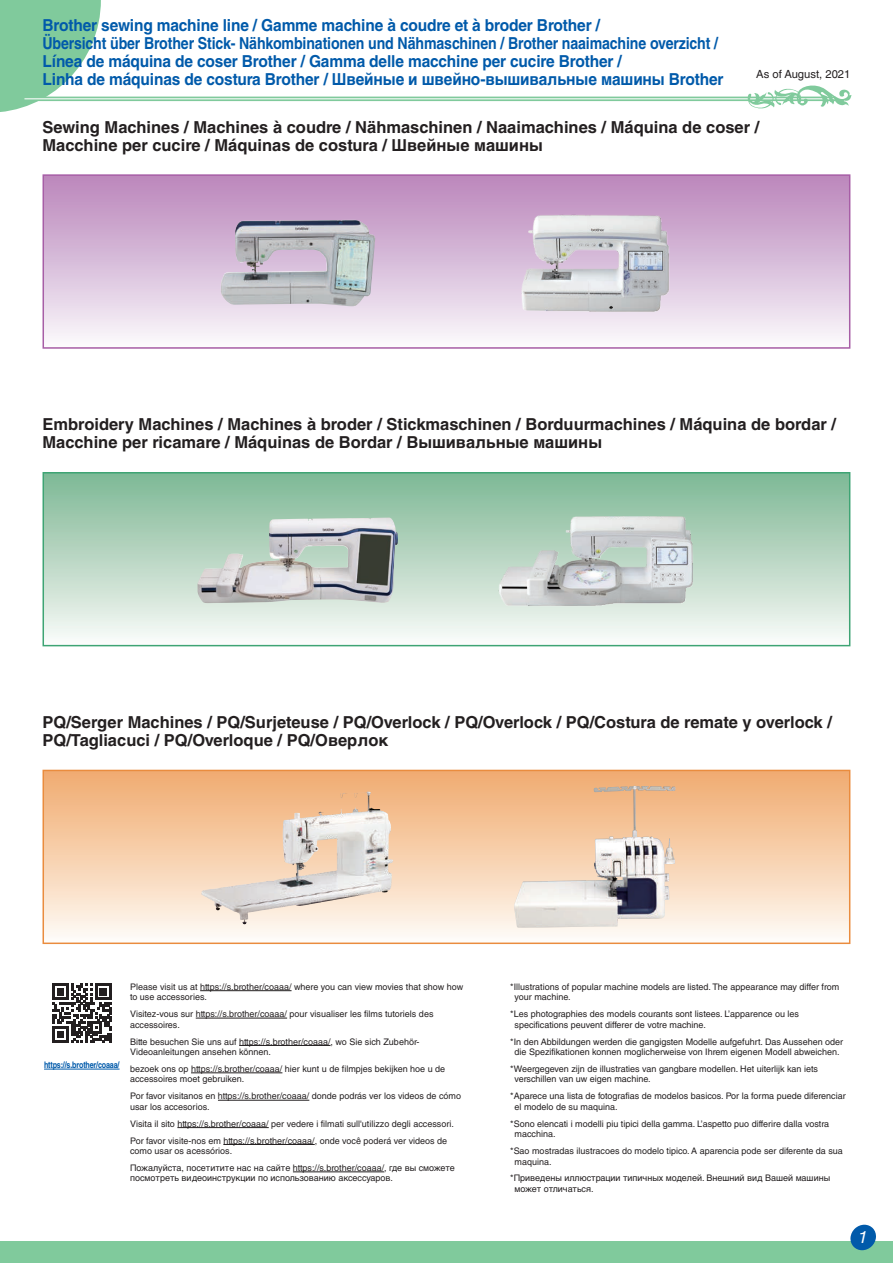
<style>
.page{position:relative;width:893px;height:1263px;background:#fff}
.page>*{position:absolute;margin:0;border:0;box-sizing:border-box;transform-origin:0 0}
.t1{font:italic 16.8px "Helvetica LT Std";color:#fff}
.t2{font:700 16.5px/18px "Helvetica LT Std";color:#231f20}
.t3{font:700 16.5px/18px "Helvetica LT Std";letter-spacing:-.01em;color:#015aaa;scale:.94 1}
.t4{font:11.25px "Helvetica LT Std";color:#231f20}
.t5{font:9px/10.5px "Helvetica LT Std";color:#231f20}
.t6{font:700 9px "Helvetica LT Std";letter-spacing:-.025em;color:#015aaa;scale:.8 1}
</style>
<div class="page">
<svg style="left:0;top:0;width:101px;height:112px"></svg>
<svg style="left:24px;top:97px;width:723px;height:4px;background:#8ed0a7"></svg>
<hr style="left:24px;top:98px;width:811px;height:1px;background:#fff">
<svg style="left:747px;top:85px;width:104px;height:24px"></svg>
<div style="left:0;top:1242px;width:893px;height:21px;background:#80ca9c"></div>
<svg style="left:46px;top:177px;width:801px;height:161px;background:#d5bad7"></svg>
<div style="left:43px;top:174px;width:807px;height:175px;border:2px solid #a75ea6"></div>
<div style="left:43px;top:473px;width:807px;height:173px;background:linear-gradient(to bottom,#7db794,#fafaf8)"></div>
<div style="left:43px;top:472px;width:807px;height:174px;border:2px solid #3ea474"></div>
<svg style="left:46px;top:773px;width:801px;height:163px;background:#f2ceaf"></svg>
<div style="left:43px;top:770px;width:807px;height:174px;border:2px solid #ea8c3e"></div>
<svg style="left:850px;top:1225px;width:26px;height:25px"></svg>
<img style="left:235px;top:220px;width:120px;height:49px">
<img style="left:518px;top:212px;width:155px;height:102px">
<img style="left:198px;top:517px;width:200px;height:86px">
<img style="left:495px;top:512px;width:201px;height:97px">
<img style="left:201px;top:791px;width:190px;height:133px">
<img style="left:594px;top:786px;width:40px;height:53px">
<hr style="left:44px;top:1069px;width:76px;height:1px;background:#015aaa">
<hr style="left:200px;top:990px;width:92px;height:1px;background:#231f20">
<hr style="left:196px;top:1018px;width:91px;height:1px;background:#231f20">
<hr style="left:239px;top:1045px;width:92px;height:1px;background:#231f20">
<hr style="left:191px;top:1072px;width:91px;height:1px;background:#231f20">
<hr style="left:218px;top:1100px;width:91px;height:1px;background:#231f20">
<hr style="left:177px;top:1127px;width:92px;height:1px;background:#231f20">
<hr style="left:223px;top:1144px;width:92px;height:1px;background:#231f20">
<hr style="left:293px;top:1171px;width:91px;height:1px;background:#231f20">
<svg style="left:52px;top:983px;width:60px;height:60px"></svg>
<p class="t3" style="left:43px;top:16px;width:726px">Brother sewing machine line / Gamme machine à coudre et à broder Brother /<br>Übersicht über Brother Stick- Nähkombinationen und Nähmaschinen / Brother naaimachine overzicht / Línea de máquina de coser Brother / Gamma delle macchine per cucire Brother /<br>Linha de máquinas de costura Brother / Швейные и швейно-вышивальные машины Brother</p>
<p class="t4" style="left:756px;top:68px;width:96px">As of August, 2021</p>
<h2 class="t2" style="left:43px;top:118px;width:718px">Sewing Machines / Machines à coudre / Nähmaschinen / Naaimachines / Máquina de coser /<br>Macchine per cucire / Máquinas de costura / Швейные машины</h2>
<h2 class="t2" style="left:43px;top:415px;width:795px">Embroidery Machines / Machines à broder / Stickmaschinen / Borduurmachines / Máquina de bordar /<br>Macchine per ricamare / Máquinas de Bordar / Вышивальные машины</h2>
<h2 class="t2" style="left:43px;top:713px;width:791px">PQ/Serger Machines / PQ/Surjeteuse / PQ/Overlock / PQ/Overlock / PQ/Costura de remate y overlock /<br>PQ/Tagliacuci / PQ/Overloque / PQ/Оверлок</h2>
<p class="t6" style="left:44px;top:1059px;width:96px">https://s.brother/coaaa/</p>
<p class="t5" style="left:130px;top:981px;width:335px">Please visit us at https://s.brother/coaaa/ where you can view movies that show how to use accessories.</p>
<p class="t5" style="left:130px;top:1009px;width:305px">Visitez-vous sur https://s.brother/coaaa/ pour visualiser les films tutoriels des accessoires.</p>
<p class="t5" style="left:130px;top:1036px;width:291px">Bitte besuchen Sie uns auf https://s.brother/coaaa/, wo Sie sich Zubehör-<br>Videoanleitungen ansehen können.</p>
<p class="t5" style="left:130px;top:1063px;width:317px">bezoek ons op https://s.brother/coaaa/ hier kunt u de filmpjes bekijken hoe u de accessoires moet gebruiken.</p>
<p class="t5" style="left:130px;top:1091px;width:332px">Por favor visitanos en https://s.brother/coaaa/ donde podrás ver los videos de cómo usar los accesorios.</p>
<p class="t5" style="left:130px;top:1115px;width:325px;line-height:16.8px">Visita il sito https://s.brother/coaaa/ per vedere i filmati sull'utilizzo degli accessori.<br>Por favor visite-nos em https://s.brother/coaaa/, onde você poderá ver videos de</p>
<p class="t5" style="left:130px;top:1142px;width:326px;line-height:16.8px">como usar os acessórios.<br>Пожалуйста, посетитите нас на сайте https://s.brother/coaaa/, где вы сможете</p>
<p class="t5" style="left:130px;top:1173px;width:264px">посмотреть видеоинструкции по использованию аксессуаров.</p>
<p class="t5" style="left:514px;top:981px;width:326px;text-indent:-4px">*Illustrations of popular machine models are listed. The appearance may differ from your machine.</p>
<p class="t5" style="left:514px;top:1009px;width:286px;text-indent:-4px">*Les photographies des models courants sont listees. L’apparence ou les specifications peuvent differer de votre machine.</p>
<p class="t5" style="left:510px;top:1036px;width:334px;text-align:center">*In den Abbildungen werden die gangigsten Modelle aufgefuhrt. Das Aussehen oder die Spezifikationen konnen moglicherweise von Ihrem eigenen Modell abweichen.</p>
<p class="t5" style="left:514px;top:1063px;width:305px;text-indent:-4px">*Weergegeven zijn de illustraties van gangbare modellen. Het uiterlijk kan iets verschillen van uw eigen machine.</p>
<p class="t5" style="left:514px;top:1091px;width:333px;text-indent:-4px">*Aparece una lista de fotografias de modelos basicos. Por la forma puede diferenciar el modelo de su maquina.</p>
<p class="t5" style="left:514px;top:1118px;width:316px;text-indent:-4px">*Sono elencati i modelli piu tipici della gamma. L’aspetto puo differire dalla vostra macchina.</p>
<p class="t5" style="left:514px;top:1146px;width:330px;text-indent:-4px">*Sao mostradas ilustracoes do modelo tipico. A aparencia pode ser diferente da sua maquina.</p>
<p class="t5" style="left:514px;top:1173px;width:317px;text-indent:-4px">*Приведены иллюстрации типичных моделей. Внешний вид Вашей машины может отличаться.</p>
<h1 class="t1" style="left:858px;top:1227px;width:11px">1</h1>
</div>
